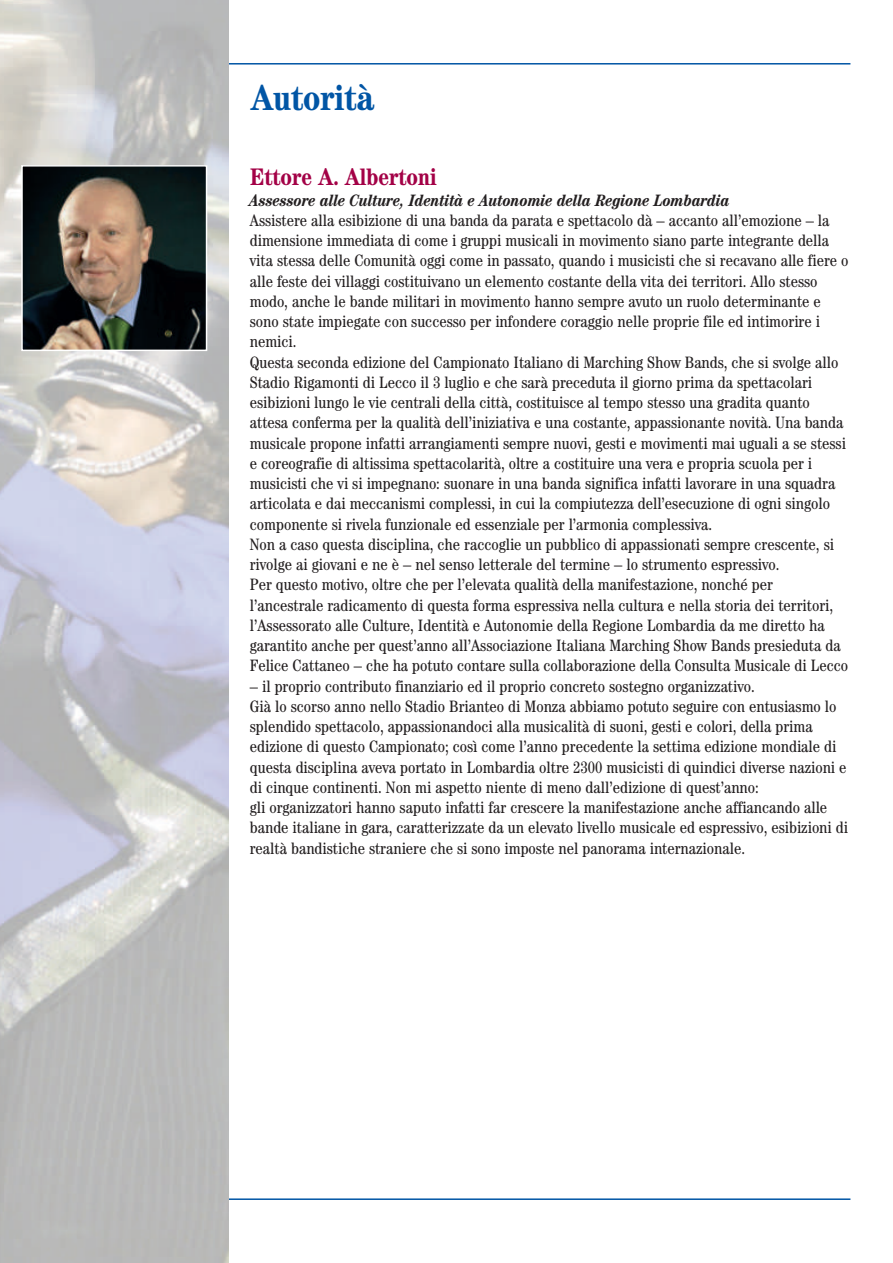
<style>
.page{position:relative;width:893px;height:1263px;background:#fff}
.page>*{position:absolute;margin:0;border:0;box-sizing:border-box;transform-origin:0 0}
.t1{font:700 condensed 36px "Century";color:#0155a5}
.t2{font:700 condensed 24px "Century";color:#a30146}
.t3{font:condensed 16.5px/20.2px "Century";color:#231f20}
.t4{font:italic 700 condensed 16.5px "Century";color:#231f20}
</style>
<div class="page">
<hr style="left:21px;top:1198px;width:829px;height:2px;background:#0155a5">
<hr style="left:21px;top:63px;width:829px;height:2px;background:#0155a5">
<img style="left:0;top:0;width:229px;height:1263px">
<img style="left:24px;top:168px;width:180px;height:180px">
<div style="left:21px;top:165px;width:186px;height:186px;border:2px solid #fff"></div>
<h1 class="t1" style="left:251px;top:86px;width:125px">Autorità</h1>
<h2 class="t2" style="left:250px;top:169px;width:188px">Ettore A. Albertoni</h2>
<p class="t4" style="left:250px;top:194px;width:482px">Assessore alle Culture, Identità e Autonomie della Regione Lombardia</p>
<p class="t3" style="left:250px;top:211px;width:600px">Assistere alla esibizione di una banda da parata e spettacolo dà – accanto all’emozione – la dimensione immediata di come i gruppi musicali in movimento siano parte integrante della vita stessa delle Comunità oggi come in passato, quando i musicisti che si recavano alle fiere o alle feste dei villaggi costituivano un elemento costante della vita dei territori. Allo stesso modo, anche le bande militari in movimento hanno sempre avuto un ruolo determinante e sono state impiegate con successo per infondere coraggio nelle proprie file ed intimorire i nemici.<br>Questa seconda edizione del Campionato Italiano di Marching Show Bands, che si svolge allo Stadio Rigamonti di Lecco il 3 luglio e che sarà preceduta il giorno prima da spettacolari esibizioni lungo le vie centrali della città, costituisce al tempo stesso una gradita quanto attesa conferma per la qualità dell’iniziativa e una costante, appassionante novità. Una banda musicale propone infatti arrangiamenti sempre nuovi, gesti e movimenti mai uguali a se stessi e coreografie di altissima spettacolarità, oltre a costituire una vera e propria scuola per i musicisti che vi si impegnano: suonare in una banda significa infatti lavorare in una squadra articolata e dai meccanismi complessi, in cui la compiutezza dell’esecuzione di ogni singolo componente si rivela funzionale ed essenziale per l’armonia complessiva.<br>Non a caso questa disciplina, che raccoglie un pubblico di appassionati sempre crescente, si rivolge ai giovani e ne è – nel senso letterale del termine – lo strumento espressivo.<br>Per questo motivo, oltre che per l’elevata qualità della manifestazione, nonché per l’ancestrale radicamento di questa forma espressiva nella cultura e nella storia dei territori, l’Assessorato alle Culture, Identità e Autonomie della Regione Lombardia da me diretto ha garantito anche per quest’anno all’Associazione Italiana Marching Show Bands presieduta da Felice Cattaneo – che ha potuto contare sulla collaborazione della Consulta Musicale di Lecco</p>
<p class="t3" style="left:250px;top:677px;width:600px">– il proprio contributo finanziario ed il proprio concreto sostegno organizzativo.<br>Già lo scorso anno nello Stadio Brianteo di Monza abbiamo potuto seguire con entusiasmo lo splendido spettacolo, appassionandoci alla musicalità di suoni, gesti e colori, della prima edizione di questo Campionato; così come l’anno precedente la settima edizione mondiale di questa disciplina aveva portato in Lombardia oltre 2300 musicisti di quindici diverse nazioni e di cinque continenti. Non mi aspetto niente di meno dall’edizione di quest’anno:<br>gli organizzatori hanno saputo infatti far crescere la manifestazione anche affiancando alle bande italiane in gara, caratterizzate da un elevato livello musicale ed espressivo, esibizioni di realtà bandistiche straniere che si sono imposte nel panorama internazionale.</p>
</div>
